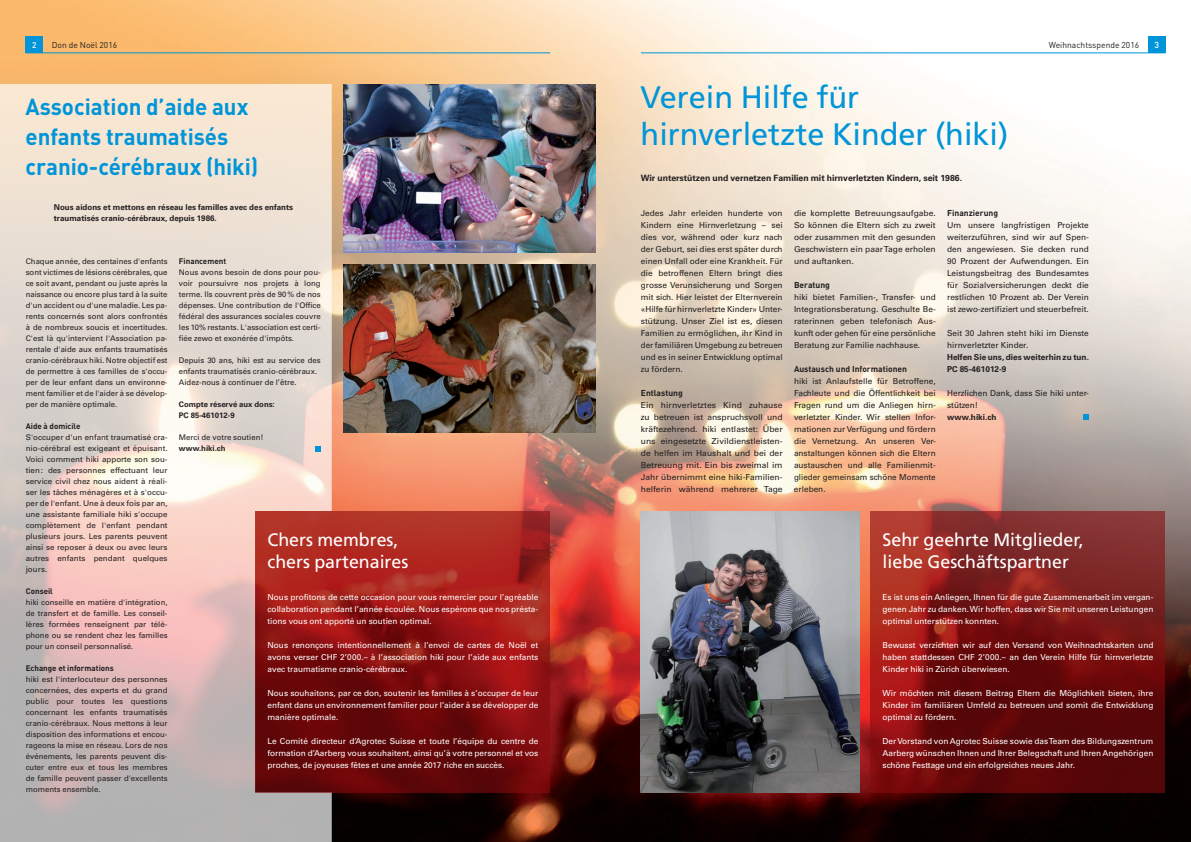
<style>
.page{position:relative;width:1191px;height:842px;background:#fff}
.page>*{position:absolute;margin:0;border:0;box-sizing:border-box;transform-origin:0 0}
.t1{font:31px/37px "Frutiger";color:#0095d9}
.t2{font:700 23px/30px "DIN";color:#0095d9}
.t3{font:18px/22px "Frutiger";color:#fff}
.t4{font:700 8.7px "Univers";letter-spacing:-.005em;color:#231f20}
.t5{font:500 8.7px "DIN";color:#fff}
.t6{font:700 8.5px "DIN";color:#231f20}
.t7{font:8.5px "DIN";color:#231f20}
.t8{font:8.2px/12px "Univers";color:#231f20;text-align:justify}
.t9{font:8.2px/12px "Univers";color:#fff;text-align:justify}
.t10{font:8.2px/12px "Univers";color:#231f20;text-align:justify;scale:1.04 1}
.t11{font:700 8.2px/12px "Univers";color:#231f20}
.t12{font:500 8.2px "DIN";color:#fff}
.t13{font:700 8px/11.5px "Univers";color:#231f20}
.t14{font:700 8px "DIN";color:#231f20}
.t15{font:7.8px/11px "Univers";color:#231f20;text-align:justify}
.t16{font:700 7.8px/11px "Univers";color:#231f20}
</style>
<div class="page">
<img style="left:0;top:0;width:1191px;height:842px">
<svg style="left:0;top:84px;width:332px;height:758px;background:#e1d0c8"></svg>
<div style="left:1147px;top:36px;width:18px;height:17px;background:#0095d9"></div>
<hr style="left:641px;top:53px;width:524px;height:1px;background:#0095d9">
<hr style="left:26px;top:53px;width:524px;height:1px;background:#0095d9">
<div style="left:26px;top:36px;width:17px;height:17px;background:#0095d9"></div>
<svg style="left:315px;top:446px;width:6px;height:5px"></svg>
<img style="left:343px;top:84px;width:252px;height:168px">
<img style="left:343px;top:264px;width:252px;height:168px">
<img style="left:640px;top:511px;width:219px;height:281px">
<svg style="left:1083px;top:414px;width:6px;height:6px"></svg>
<svg style="left:870px;top:511px;width:295px;height:281px;background:#781616"></svg>
<svg style="left:255px;top:511px;width:295px;height:281px;background:#8b1614"></svg>
<p class="t12" style="left:32px;top:40px;width:6px">2</p>
<p class="t7" style="left:52px;top:40px;width:67px">Don de Noël 2016</p>
<p class="t7" style="left:1048px;top:40px;width:92px">Weihnachtsspende 2016</p>
<p class="t5" style="left:1154px;top:39px;width:6px">3</p>
<h1 class="t1" style="left:640px;top:79px;width:369px">Verein Hilfe für hirnverletzte Kinder (hiki)</h1>
<h2 class="t2" style="left:26px;top:91px;width:234px">Association d’aide aux enfants traumatisés cranio-cérébraux (hiki)</h2>
<p class="t13" style="left:54px;top:201px;width:241px">Nous aidons et mettons en réseau les familles avec des enfants traumatisés cranio-cérébraux, depuis 1986.</p>
<p class="t4" style="left:641px;top:173px;width:323px">Wir unterstützen und vernetzen Familien mit hirnverletzten Kindern, seit 1986.</p>
<p class="t8" style="left:794px;top:207px;width:143px">die komplette Betreuungsaufgabe.<br>So können die Eltern sich zu zweit oder zusammen mit den gesunden Geschwistern ein paar Tage erholen und auftanken.</p>
<p class="t6" style="left:794px;top:279px;width:38px">Beratung</p>
<p class="t8" style="left:794px;top:291px;width:143px">hiki bietet Familien-, Transfer- und Integrationsberatung. Geschulte Be&shy;raterinnen geben telefonisch Aus&shy;kunft oder gehen für eine persönliche Beratung zur Familie nachhause.</p>
<p class="t6" style="left:794px;top:363px;width:115px">Austausch und Informationen</p>
<p class="t8" style="left:794px;top:375px;width:143px">hiki ist Anlaufstelle für Betroffene, Fachleute und die Öffentlichkeit bei Fragen rund um die Anliegen hirn&shy;verletzter Kinder. Wir stellen Infor&shy;mationen zur Verfügung und fördern die Vernetzung. An unseren Ver&shy;anstaltungen können sich die Eltern austauschen und alle Familienmit&shy;glieder gemeinsam schöne Momente erleben.</p>
<p class="t6" style="left:947px;top:207px;width:53px">Finanzierung</p>
<p class="t8" style="left:947px;top:219px;width:143px">Um unsere langfristigen Projekte weiterzuführen, sind wir auf Spen&shy;den angewiesen. Sie decken rund 90 Prozent der Aufwendungen. Ein Leistungsbeitrag des Bundesamtes für Sozialversicherungen deckt die restlichen 10 Prozent ab. Der Verein ist zewo-zertifiziert und steuerbefreit.</p>
<p class="t8" style="left:947px;top:327px;width:143px">Seit 30 Jahren steht hiki im Dienste hirnverletzter Kinder.</p>
<p class="t11" style="left:947px;top:351px;width:143px">Helfen Sie uns, dies weiterhin zu tun.<br>PC 85-461012-9</p>
<p class="t8" style="left:947px;top:387px;width:143px">Herzlichen Dank, dass Sie hiki unter&shy;stützen!</p>
<p class="t11" style="left:947px;top:411px;width:51px">www.hiki.ch</p>
<p class="t8" style="left:641px;top:207px;width:143px">Jedes Jahr erleiden hunderte von Kindern eine Hirnverletzung – sei dies vor, während oder kurz nach der Geburt, sei dies erst später durch einen Unfall oder eine Krankheit. Für die betroffenen Eltern bringt dies grosse Verunsicherung und Sorgen mit sich. Hier leistet der Elternverein «Hilfe für hirnverletzte Kinder» Unter&shy;stützung. Unser Ziel ist es, diesen Familien zu ermöglichen, ihr Kind in der familiären Umgebung zu betreuen und es in seiner Entwicklung optimal zu fördern.</p>
<p class="t6" style="left:641px;top:387px;width:43px">Entlastung</p>
<p class="t10" style="left:641px;top:399px;width:138px">Ein hirnverletztes Kind zuhause zu betreuen ist anspruchsvoll und kräftezehrend. hiki entlastet: Über uns eingesetzte Zivildienstleisten&shy;de helfen im Haushalt und bei der Betreuung mit. Ein bis zweimal im Jahr übernimmt eine hiki-Familien&shy;helferin während mehrerer Tage</p>
<p class="t15" style="left:26px;top:255px;width:143px">Chaque année, des centaines d'enfants sont victimes de lésions cérébrales, que ce soit avant, pendant ou juste après la naissance ou encore plus tard à la suite d'un accident ou d'une maladie. Les pa&shy;rents concernés sont alors confrontés à de nombreux soucis et incertitudes.<br>C'est là qu'intervient l'Association pa&shy;rentale d'aide aux enfants traumatisés cranio-cérébraux hiki. Notre objectif est de permettre à ces familles de s'occu&shy;per de leur enfant dans un environne&shy;ment familier et de l'aider à se dévelop&shy;per de manière optimale.</p>
<p class="t14" style="left:26px;top:420px;width:56px">Aide à domicile</p>
<p class="t15" style="left:26px;top:431px;width:143px">S'occuper d'un enfant traumatisé cra&shy;nio-cérébral est exigeant et épuisant.<br>Voici comment hiki apporte son sou&shy;tien: des personnes effectuant leur service civil chez nous aident à réali&shy;ser les tâches ménagères et à s'occu&shy;per de l'enfant. Une à deux fois par an, une assistante familiale hiki s'occupe complètement de l'enfant pendant plusieurs jours. Les parents peuvent ainsi se reposer à deux ou avec leurs autres enfants pendant quelques jours.</p>
<p class="t14" style="left:26px;top:585px;width:29px">Conseil</p>
<p class="t15" style="left:26px;top:596px;width:143px">hiki conseille en matière d'intégration, de transfert et de famille. Les conseil&shy;lères formées renseignent par télé&shy;phone ou se rendent chez les familles pour un conseil personnalisé.</p>
<p class="t14" style="left:26px;top:662px;width:90px">Echange et informations</p>
<p class="t15" style="left:26px;top:673px;width:143px">hiki est l'interlocuteur des personnes concernées, des experts et du grand public pour toutes les questions concernant les enfants traumatisés cranio-cérébraux. Nous mettons à leur disposition des informations et encou&shy;rageons la mise en réseau. Lors de nos événements, les parents peuvent dis&shy;cuter entre eux et tous les membres de famille peuvent passer d'excellents moments ensemble.</p>
<p class="t14" style="left:179px;top:256px;width:49px">Financement</p>
<p class="t15" style="left:179px;top:267px;width:143px">Nous avons besoin de dons pour pou&shy;voir poursuivre nos projets à long terme. Ils couvrent près de 90% de nos dépenses. Une contribution de l'Office fédéral des assurances sociales couvre les 10% restants. L'association est certi&shy;fiée zewo et exonérée d'impôts.</p>
<p class="t15" style="left:179px;top:355px;width:143px;text-align:left">Depuis 30 ans, hiki est au service des enfants traumatisés cranio-cérébraux.<br>Aidez-nous à continuer de l’être.</p>
<p class="t16" style="left:179px;top:399px;width:97px">Compte réservé aux dons:<br>PC 85-461012-9</p>
<p class="t15" style="left:179px;top:432px;width:86px">Merci de votre soutien!</p>
<p class="t16" style="left:179px;top:443px;width:48px">www.hiki.ch</p>
<h3 class="t3" style="left:267px;top:529px;width:142px">Chers membres, chers partenaires</h3>
<p class="t9" style="left:267px;top:591px;width:272px">Nous profitons de cette occasion pour vous remercier pour l’agréable collaboration pendant l’année écoulée. Nous espérons que nos présta&shy;tions vous ont apporté un soutien optimal.</p>
<p class="t9" style="left:267px;top:639px;width:272px">Nous renonçons intentionnellement à l’envoi de cartes de Noël et avons verser CHF 2’000.– à l’association hiki pour l’aide aux enfants avec traumatisme cranio-cérébraux.</p>
<p class="t9" style="left:267px;top:687px;width:272px">Nous souhaitons, par ce don, soutenir les familles à s’occuper de leur enfant dans un environnement familier pour l’aider à se développer de manière optimale.</p>
<p class="t9" style="left:267px;top:735px;width:272px">Le Comité directeur d’Agrotec Suisse et toute l’équipe du centre de formation d’Aarberg vous souhaitent, ainsi qu’à votre personnel et vos proches, de joyeuses fêtes et une année 2017 riche en succès.</p>
<h3 class="t3" style="left:882px;top:529px;width:202px">Sehr geehrte Mitglieder, liebe Geschäftspartner</h3>
<p class="t9" style="left:882px;top:591px;width:272px">Es ist uns ein Anliegen, Ihnen für die gute Zusammenarbeit im vergan&shy;genen Jahr zu danken. Wir hoffen, dass wir Sie mit unseren Leistungen optimal unterstützen konnten.</p>
<p class="t9" style="left:882px;top:639px;width:272px">Bewusst verzichten wir auf den Versand von Weihnachtskarten und haben stattdessen CHF 2’000.– an den Verein Hilfe für hirnverletzte Kinder hiki in Zürich überwiesen.</p>
<p class="t9" style="left:882px;top:687px;width:272px">Wir möchten mit diesem Beitrag Eltern die Möglichkeit bieten, ihre Kinder im familiären Umfeld zu betreuen und somit die Entwicklung optimal zu fördern.</p>
<p class="t9" style="left:882px;top:735px;width:272px">Der Vorstand von Agrotec Suisse sowie das Team des Bildungszentrum Aarberg wünschen Ihnen und Ihrer Belegschaft und Ihren Angehörigen schöne Festtage und ein erfolgreiches neues Jahr.</p>
</div>
